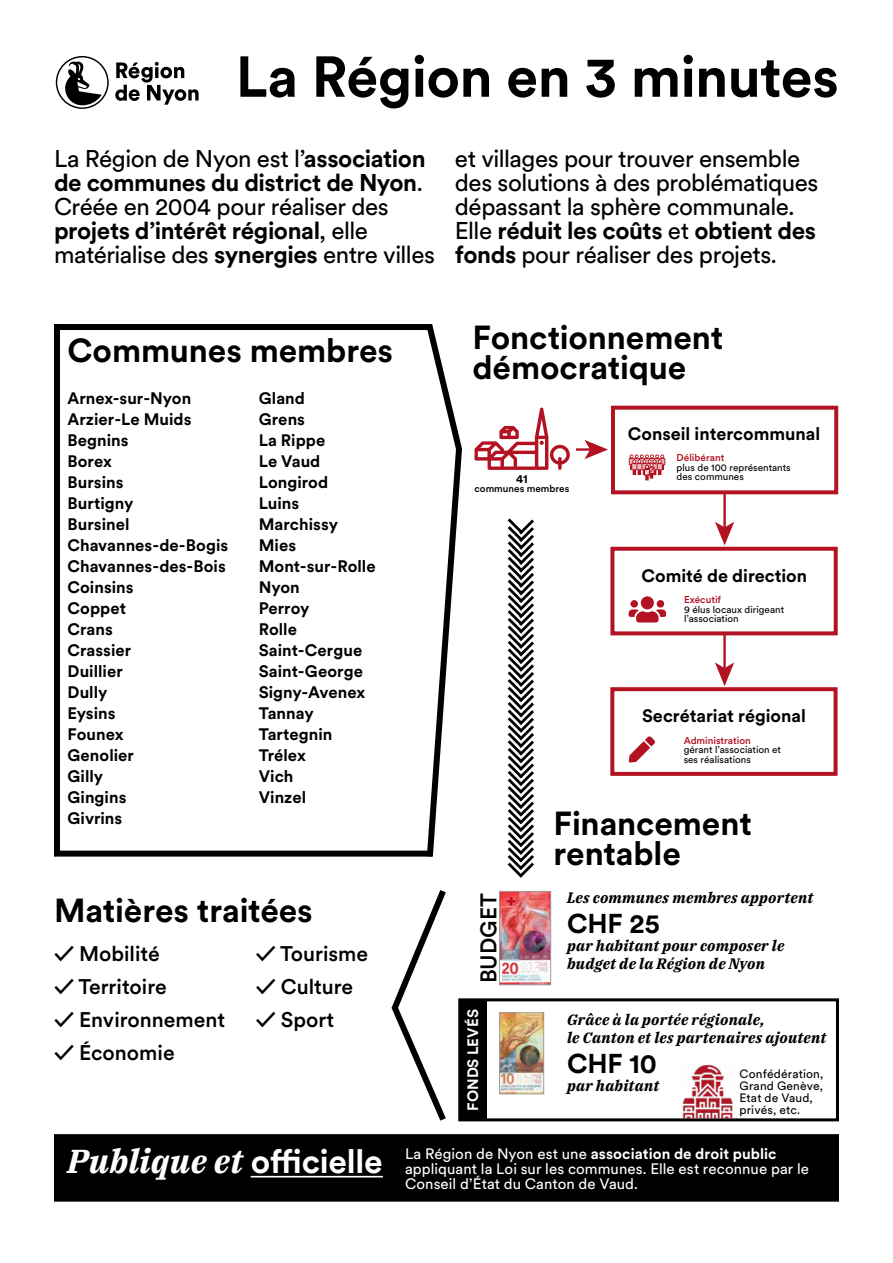
<style>
.page{position:relative;width:893px;height:1263px;background:#fff}
.page>*{position:absolute;margin:0;border:0;box-sizing:border-box;transform-origin:0 0}
.t1{font:700 57px "Circular XX";letter-spacing:-.01em;color:#000}
.t2{font:700 33px/30px "Circular XX";letter-spacing:-.005em;color:#000}
.t3{font:700 27px "Circular XX";color:#000}
.t4{font:24px/24px "Circular XX";letter-spacing:-.02em;color:#000}
.t5{font:500 22.5px "Circular XX";letter-spacing:-.005em;color:#000}
.t6{font:500 21px "Circular XX";color:#000}
.t7{font:700 17.85px "Circular XX";color:#000}
.t8{font:700 16.5px/21px "Circular XX";color:#000}
.t9{font:15px/15px "Circular XX";letter-spacing:.005em;color:#fff}
.t10{font:italic 700 15px/18px "IBM Plex Serif";letter-spacing:.015em;color:#000}
.t11{font:700 15px "Circular XX";letter-spacing:.005em;color:#fff}
.t12{font:12px/12px "Circular XX";letter-spacing:.01em;color:#000}
.t13{font:700 11.85px "Circular XX";color:#000}
.t14{font:9.9px/9.4px "Circular XX";color:#000}
.t15{font:500 9.9px "Circular XX";color:#b21221}
.t16{font:500 9.9px "Circular XX";color:#000}
.s1{font-weight:700}
.s2{font-family:"IBM Plex Serif";font-weight:700;font-style:italic;font-size:33px}
.s3{font-weight:700;font-size:33px}
</style>
<div class="page">
<div style="left:56px;top:1136px;width:781px;height:64px;background:#000"></div>
<div style="left:54px;top:1134px;width:785px;height:68px;border:3px solid #000"></div>
<div style="left:611px;top:406px;width:227px;height:88px;border:4px solid #b21221"></div>
<div style="left:610px;top:547px;width:228px;height:88px;border:4px solid #b21221"></div>
<div style="left:610px;top:687px;width:227px;height:89px;border:4px solid #b21221"></div>
<svg style="left:474px;top:408px;width:96px;height:62px"></svg>
<svg style="left:629px;top:454px;width:36px;height:26px"></svg>
<svg style="left:629px;top:596px;width:37px;height:26px"></svg>
<svg style="left:629px;top:736px;width:26px;height:27px"></svg>
<hr style="left:723px;top:494px;width:3px;height:35px;background:#b21221">
<svg style="left:715px;top:522px;width:19px;height:23px"></svg>
<hr style="left:723px;top:633px;width:3px;height:36px;background:#b21221">
<svg style="left:715px;top:662px;width:19px;height:24px"></svg>
<hr style="left:576px;top:448px;width:15px;height:3px;background:#b21221">
<svg style="left:584px;top:440px;width:24px;height:19px"></svg>
<div style="left:54px;top:324px;width:378px;height:6px;background:#000"></div>
<div style="left:54px;top:851px;width:378px;height:6px;background:#000"></div>
<svg style="left:422px;top:324px;width:40px;height:533px"></svg>
<svg style="left:507px;top:518px;width:27px;height:360px"></svg>
<img style="left:501px;top:893px;width:48px;height:90px">
<div style="left:499px;top:891px;width:52px;height:94px;border:1px solid #9d9d9c"></div>
<img style="left:501px;top:1014px;width:41px;height:78px">
<div style="left:499px;top:1012px;width:45px;height:82px;border:1px solid #9d9d9c"></div>
<div style="left:459px;top:999px;width:27px;height:122px;background:#000"></div>
<div style="left:458px;top:998px;width:381px;height:123px;border:3px solid #000"></div>
<svg style="left:391px;top:890px;width:55px;height:231px"></svg>
<div style="left:54px;top:324px;width:6px;height:531px;background:#000"></div>
<hr style="left:251px;top:1176px;width:132px;height:1px;background:#fff">
<img style="left:681px;top:1064px;width:53px;height:57px">
<svg style="left:56px;top:56px;width:53px;height:53px"></svg>
<svg style="left:115px;top:62px;width:84px;height:43px"></svg>
<h1 class="t1" style="left:236px;top:38px;width:605px">La Région en 3 minutes</h1>
<h3 class="t4" style="left:54px;top:145px;width:383px">La Région de Nyon est l’<span class="s1">association de communes du district de Nyon</span>.<br>Créée en 2004 pour réaliser des <span class="s1">projets d’intérêt régional</span>, elle matérialise des <span class="s1">synergies</span> entre villes</h3>
<h3 class="t4" style="left:455px;top:145px;width:365px">et villages pour trouver ensemble des solutions à des problématiques dépassant la sphère communale.<br>Elle <span class="s1">réduit les coûts</span> et <span class="s1">obtient des fonds</span> pour réaliser des projets.</h3>
<h2 class="t2" style="left:68px;top:334px;width:327px">Communes membres</h2>
<p class="t8" style="left:68px;top:387px;width:162px">Arnex-sur-Nyon<br>Arzier-Le Muids<br>Begnins<br>Borex<br>Bursins<br>Burtigny<br>Bursinel<br>Chavannes-de-Bogis<br>Chavannes-des-Bois<br>Coinsins<br>Coppet<br>Crans<br>Crassier<br>Duillier<br>Dully<br>Eysins<br>Founex<br>Genolier<br>Gilly<br>Gingins<br>Givrins</p>
<p class="t8" style="left:259px;top:387px;width:118px">Gland<br>Grens<br>La Rippe<br>Le Vaud<br>Longirod<br>Luins<br>Marchissy<br>Mies<br>Mont-sur-Rolle<br>Nyon<br>Perroy<br>Rolle<br>Saint-Cergue<br>Saint-George<br>Signy-Avenex<br>Tannay<br>Tartegnin<br>Trélex<br>Vich<br>Vinzel</p>
<h2 class="t2" style="left:54px;top:894px;width:260px">Matières traitées</h2>
<p class="t6" style="left:54px;top:939px;width:107px"><span class="s1">✓</span> Mobilité</p>
<p class="t6" style="left:54px;top:972px;width:114px"><span class="s1">✓</span> Territoire</p>
<p class="t6" style="left:54px;top:1005px;width:173px"><span class="s1">✓</span> Environnement</p>
<p class="t6" style="left:54px;top:1038px;width:122px"><span class="s1">✓</span> Économie</p>
<p class="t6" style="left:256px;top:939px;width:114px"><span class="s1">✓</span> Tourisme</p>
<p class="t6" style="left:256px;top:972px;width:99px"><span class="s1">✓</span> Culture</p>
<p class="t6" style="left:256px;top:1005px;width:80px"><span class="s1">✓</span> Sport</p>
<h2 class="t2" style="left:472px;top:321px;width:252px">Fonctionnement démocratique</h2>
<p class="t13" style="left:516px;top:470px;width:13px">41</p>
<p class="t16" style="left:474px;top:482px;width:96px">communes membres</p>
<p class="t7" style="left:628px;top:421px;width:194px">Conseil intercommunal</p>
<p class="t15" style="left:677px;top:451px;width:49px">Délibérant</p>
<p class="t14" style="left:677px;top:462px;width:116px">plus de 100 représentants des communes</p>
<p class="t7" style="left:642px;top:563px;width:167px">Comité de direction</p>
<p class="t15" style="left:684px;top:593px;width:39px">Exécutif</p>
<p class="t14" style="left:684px;top:604px;width:102px">9 élus locaux dirigeant l’association</p>
<p class="t7" style="left:642px;top:704px;width:165px">Secrétariat régional</p>
<p class="t15" style="left:684px;top:733px;width:69px">Administration</p>
<p class="t14" style="left:684px;top:744px;width:99px">gérant l’association et ses réalisations</p>
<h3 class="t5" style="left:473px;top:983px;width:92px;rotate:-90deg">BUDGET</h3>
<p class="t11" style="left:463px;top:1111px;width:103px;rotate:-90deg">FONDS LEVÉS</p>
<h2 class="t2" style="left:554px;top:807px;width:200px">Financement rentable</h2>
<p class="t10" style="left:567px;top:887px;width:248px">Les communes membres apportent</p>
<h3 class="t3" style="left:567px;top:905px;width:94px">CHF 25</h3>
<p class="t10" style="left:567px;top:935px;width:219px">par habitant pour composer le budget de la Région de Nyon</p>
<p class="t10" style="left:567px;top:1009px;width:261px">Grâce à la portée régionale,<br>le Canton et les partenaires ajoutent</p>
<h3 class="t3" style="left:567px;top:1044px;width:91px">CHF 10</h3>
<p class="t10" style="left:567px;top:1075px;width:94px">par habitant</p>
<p class="t12" style="left:739px;top:1067px;width:85px">Confédération,<br>Grand Genève,<br>Etat de Vaud, privés, etc.</p>
<p class="t9" style="left:405px;top:1145px;width:406px;text-indent:-338px"><span class="s2">Publique et</span> <span class="s3">officielle</span> La Région de Nyon est une <span class="s1">association de droit public </span>appliquant la Loi sur les communes. Elle est reconnue par le<br>Conseil d’État du Canton de Vaud.</p>
</div>
